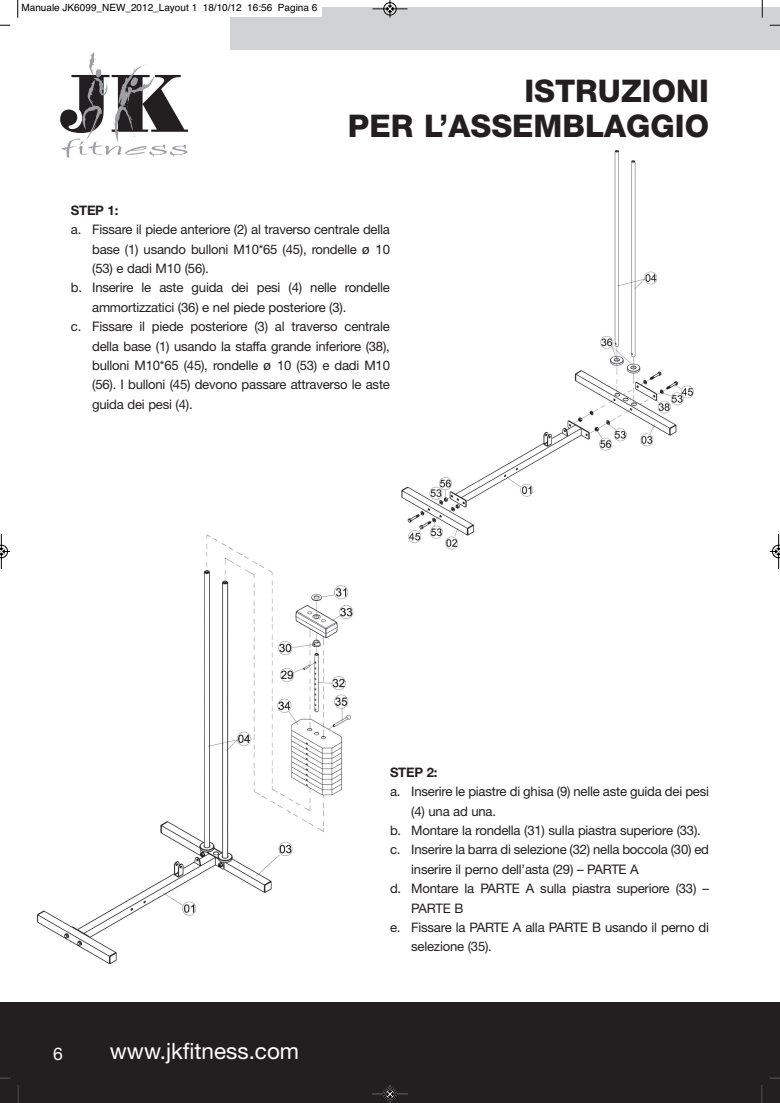
<style>
.page{position:relative;width:780px;height:1103px;background:#fff}
.page>*{position:absolute;margin:0;border:0;box-sizing:border-box;transform-origin:0 0}
.t1{font:800 31.25px/35px "Helvetica Neue";color:#231f20;text-align:right}
.t2{font:22.5px "Helvetica Neue";color:#fff}
.t3{font:17.5px "Helvetica Neue";color:#fff}
.t4{font:13.12px "Helvetica Neue";letter-spacing:-.015em;color:#231f20}
.t5{font:700 13.12px "Helvetica Neue";letter-spacing:-.015em;color:#231f20}
.t6{font:10px "Helvetica";color:#000}
.s1{font-family:"Lucida Grande"}
</style>
<div class="page">
<img style="left:37px;top:534px;width:317px;height:431px">
<div style="left:0;top:1002px;width:780px;height:101px;background:#231f20"></div>
<div style="left:230px;top:8px;width:550px;height:42px;background:#d1d2d4"></div>
<svg style="left:60px;top:52px;width:128px;height:106px"></svg>
<img style="left:401px;top:150px;width:293px;height:400px">
<div style="left:16px;top:0;width:306px;height:16px;background:#fff"></div>
<svg style="left:17px;top:0;width:2px;height:18px"></svg>
<svg style="left:761px;top:0;width:2px;height:18px"></svg>
<svg style="left:17px;top:1085px;width:2px;height:18px"></svg>
<svg style="left:761px;top:1085px;width:2px;height:18px"></svg>
<hr style="left:372px;top:8px;width:35px;height:1px;background:#fff">
<div style="left:383px;top:2px;width:13px;height:14px;border:1px solid #fff;border-radius:50%"></div>
<hr style="left:372px;top:9px;width:35px;height:1px;background:#000">
<div style="left:383px;top:2px;width:13px;height:13px;border:1px solid #000;border-radius:50%"></div>
<svg style="left:387px;top:0;width:6px;height:18px"></svg>
<div style="left:383px;top:1087px;width:13px;height:14px;border:1px solid #fff;border-radius:50%"></div>
<hr style="left:372px;top:1094px;width:35px;height:1px;background:#000">
<div style="left:383px;top:1088px;width:13px;height:12px;border:1px solid #000;border-radius:50%"></div>
<svg style="left:387px;top:1085px;width:6px;height:18px"></svg>
<hr style="left:1px;top:534px;width:1px;height:35px;background:#000">
<svg style="left:0;top:545px;width:10px;height:13px"></svg>
<hr style="left:778px;top:534px;width:1px;height:35px;background:#000">
<svg style="left:769px;top:545px;width:11px;height:13px"></svg>
<p class="t6" style="left:21px;top:4px;width:297px">Manuale JK6099_NEW_2012_Layout 1 18/10/12 16:56 Pagina 6</p>
<h1 class="t1" style="left:348px;top:76px;width:362px">ISTRUZIONI<br>PER L’ASSEMBLAGGIO</h1>
<p class="t5" style="left:71px;top:205px;width:49px">STEP 1:</p>
<p class="t4" style="left:71px;top:225px;width:320px">a. Fissare il piede anteriore (2) al traverso centrale della</p>
<p class="t4" style="left:92px;top:244px;width:299px">base (1) usando bulloni M10*65 (45), rondelle <span class="s1">ø</span> 10</p>
<p class="t4" style="left:92px;top:264px;width:118px">(53) e dadi M10 (56).</p>
<p class="t4" style="left:71px;top:283px;width:320px">b. Inserire le aste guida dei pesi (4) nelle rondelle</p>
<p class="t4" style="left:92px;top:302px;width:256px">ammortizzatici (36) e nel piede posteriore (3).</p>
<p class="t4" style="left:71px;top:322px;width:320px">c. Fissare il piede posteriore (3) al traverso centrale</p>
<p class="t4" style="left:92px;top:341px;width:299px">della base (1) usando la staffa grande inferiore (38),</p>
<p class="t4" style="left:92px;top:360px;width:299px">bulloni M10*65 (45), rondelle <span class="s1">ø</span> 10 (53) e dadi M10</p>
<p class="t4" style="left:92px;top:380px;width:299px">(56). I bulloni (45) devono passare attraverso le aste</p>
<p class="t4" style="left:92px;top:399px;width:102px">guida dei pesi (4).</p>
<h3 class="t3" style="left:53px;top:1047px;width:11px">6</h3>
<h2 class="t2" style="left:110px;top:1043px;width:191px">www.jkfitness.com</h2>
<p class="t5" style="left:390px;top:767px;width:49px">STEP 2:</p>
<p class="t4" style="left:390px;top:787px;width:320px">a. Inserire le piastre di ghisa (9) nelle aste guida dei pesi</p>
<p class="t4" style="left:411px;top:806px;width:86px">(4) una ad una.</p>
<p class="t4" style="left:390px;top:825px;width:312px">b. Montare la rondella (31) sulla piastra superiore (33).</p>
<p class="t4" style="left:390px;top:845px;width:320px">c. Inserire la barra di selezione (32) nella boccola (30) ed</p>
<p class="t4" style="left:411px;top:864px;width:229px">inserire il perno dell’asta (29) – PARTE A</p>
<p class="t4" style="left:390px;top:884px;width:320px">d. Montare la PARTE A sulla piastra superiore (33) –</p>
<p class="t4" style="left:411px;top:903px;width:54px">PARTE B</p>
<p class="t4" style="left:390px;top:922px;width:320px">e. Fissare la PARTE A alla PARTE B usando il perno di</p>
<p class="t4" style="left:411px;top:942px;width:82px">selezione (35).</p>
</div>
